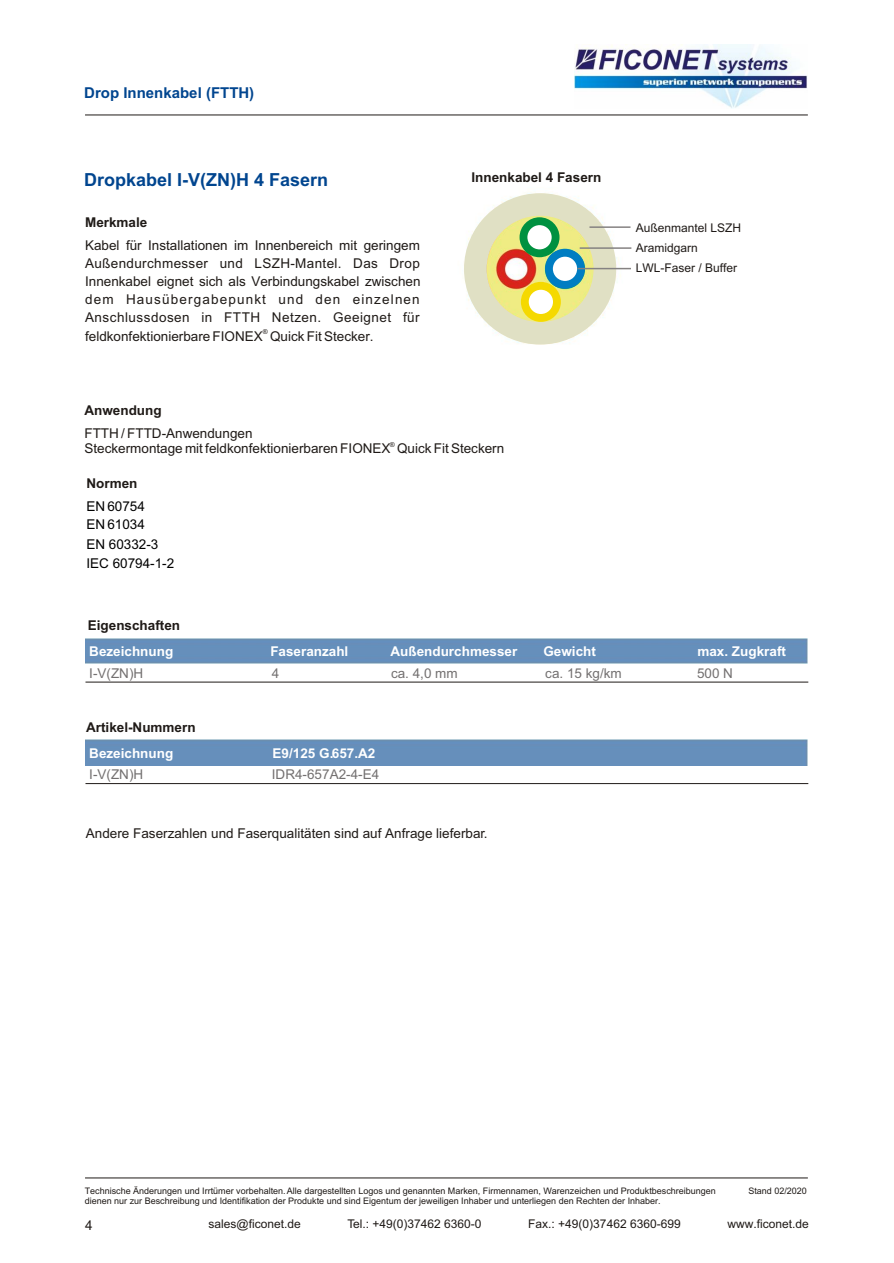
<style>
.page{position:relative;width:894px;height:1263px;background:#fff}
.page>*{position:absolute;margin:0;border:0;box-sizing:border-box;transform-origin:0 0}
.t1{font:700 18px "Arial";color:#00458f}
.t2{font:700 15px "Arial";color:#00458f}
.t3{font:13.5px/18.1px "Arial";color:#1f1a17;text-align:justify}
.t4{font:700 13.5px "Arial";color:#fff}
.t5{font:700 13.5px "Arial";color:#1f1a17}
.t6{font:13.5px "Arial";color:#737070}
.t7{font:13.5px/18.1px "Arial";color:#000}
.t8{font:12px/20.1px "Arial";color:#1f1a17}
.t9{font:9px/10.1px "Arial";color:#1f1a17}
.t10{font:6.75px "Arial";color:#1f1a17}
</style>
<div class="page">
<hr style="left:85px;top:1178px;width:723px;height:1px;background:#1f1a17">
<img style="left:574px;top:45px;width:233px;height:64px">
<hr style="left:85px;top:115px;width:723px;height:1px;background:#1f1a17">
<img style="left:85px;top:638px;width:723px;height:26px">
<hr style="left:85px;top:682px;width:723px;height:1px;background:#1f1a17">
<div style="left:85px;top:740px;width:723px;height:25px;background:#668fbb"></div>
<hr style="left:85px;top:783px;width:723px;height:1px;background:#1f1a17">
<svg style="left:464px;top:193px;width:152px;height:151px"></svg>
<hr style="left:580px;top:247px;width:51px;height:2px;background:#858282">
<hr style="left:589px;top:226px;width:42px;height:2px;background:#858282">
<div style="left:520px;top:217px;width:40px;height:40px;background:#009140;border-radius:50%"></div>
<div style="left:527px;top:225px;width:25px;height:24px;background:#fff;border-radius:50%"></div>
<div style="left:521px;top:282px;width:40px;height:40px;background:#f5d900;border-radius:50%"></div>
<div style="left:529px;top:290px;width:24px;height:24px;background:#fff;border-radius:50%"></div>
<div style="left:545px;top:249px;width:40px;height:40px;background:#007dc2;border-radius:50%"></div>
<div style="left:553px;top:257px;width:24px;height:24px;background:#fff;border-radius:50%"></div>
<hr style="left:578px;top:268px;width:53px;height:1px;background:#858282">
<p class="t2" style="left:84px;top:87px;width:172px">Drop Innenkabel (FTTH)</p>
<h1 class="t1" style="left:84px;top:173px;width:245px">Dropkabel I-V(ZN)H 4 Fasern</h1>
<p class="t5" style="left:472px;top:172px;width:131px">Innenkabel 4 Fasern</p>
<p class="t5" style="left:85px;top:217px;width:64px">Merkmale</p>
<p class="t3" style="left:85px;top:237px;width:337px">Kabel für Installationen im Innenbereich mit geringem Außendurchmesser und LSZH-Mantel. Das Drop Innenkabel eignet sich als Verbindungskabel zwischen dem Hausübergabepunkt und den einzelnen Anschlussdosen in FTTH Netzen. Geeignet für</p>
<p class="t10" style="left:263px;top:329px;width:6px">®</p>
<p class="t3" style="left:85px;top:328px;width:290px">feldkonfektionierbare FIONEX Quick Fit Stecker.</p>
<p class="t5" style="left:84px;top:405px;width:79px">Anwendung</p>
<p class="t3" style="left:84px;top:425px;width:170px">FTTH / FTTD-Anwendungen</p>
<p class="t10" style="left:390px;top:442px;width:6px">®</p>
<p class="t3" style="left:84px;top:441px;width:421px">Steckermontage mit feldkonfektionierbaren FIONEX Quick Fit Steckern</p>
<p class="t5" style="left:86px;top:478px;width:52px">Normen</p>
<p class="t7" style="left:86px;top:498px;width:60px">EN 60754<br>EN 61034</p>
<p class="t7" style="left:86px;top:535px;width:89px;line-height:19.6px">EN 60332-3<br>IEC 60794-1-2</p>
<p class="t8" style="left:636px;top:219px;width:107px">Außenmantel LSZH<br>Aramidgarn<br>LWL-Faser / Buffer</p>
<p class="t5" style="left:88px;top:621px;width:94px">Eigenschaften</p>
<p class="t4" style="left:89px;top:646px;width:86px">Bezeichnung</p>
<p class="t4" style="left:270px;top:646px;width:80px">Faseranzahl</p>
<p class="t4" style="left:391px;top:646px;width:128px">Außendurchmesser</p>
<p class="t4" style="left:543px;top:646px;width:54px">Gewicht</p>
<p class="t4" style="left:697px;top:646px;width:90px">max. Zugkraft</p>
<p class="t6" style="left:89px;top:668px;width:55px">I-V(ZN)H</p>
<p class="t6" style="left:272px;top:668px;width:9px">4</p>
<p class="t6" style="left:391px;top:668px;width:68px">ca. 4,0 mm</p>
<p class="t6" style="left:545px;top:668px;width:78px">ca. 15 kg/km</p>
<p class="t6" style="left:697px;top:668px;width:38px">500 N</p>
<p class="t5" style="left:86px;top:722px;width:111px">Artikel-Nummern</p>
<p class="t4" style="left:89px;top:748px;width:86px">Bezeichnung</p>
<p class="t4" style="left:273px;top:748px;width:104px">E9/125 G.657.A2</p>
<p class="t6" style="left:89px;top:769px;width:55px">I-V(ZN)H</p>
<p class="t6" style="left:272px;top:769px;width:109px">IDR4-657A2-4-E4</p>
<p class="t3" style="left:86px;top:825px;width:403px">Andere Faserzahlen und Faserqualitäten sind auf Anfrage lieferbar.</p>
<p class="t9" style="left:85px;top:1186px;width:633px">Technische Änderungen und Irrtümer vorbehalten. Alle dargestellten Logos und genannten Marken, Firmennamen, Warenzeichen und Produktbeschreibungen dienen nur zur Beschreibung und Identifikation der Produkte und sind Eigentum der jeweiligen Inhaber und unterliegen den Rechten der Inhaber.</p>
<p class="t9" style="left:748px;top:1187px;width:60px">Stand 02/2020</p>
<p class="t3" style="left:85px;top:1217px;width:9px">4</p>
<p class="t8" style="left:208px;top:1215px;width:94px">sales@ficonet.de</p>
<p class="t8" style="left:347px;top:1215px;width:136px">Tel.: +49(0)37462 6360-0</p>
<p class="t8" style="left:528px;top:1215px;width:154px">Fax.: +49(0)37462 6360-699</p>
<p class="t8" style="left:727px;top:1215px;width:83px">www.ficonet.de</p>
</div>
